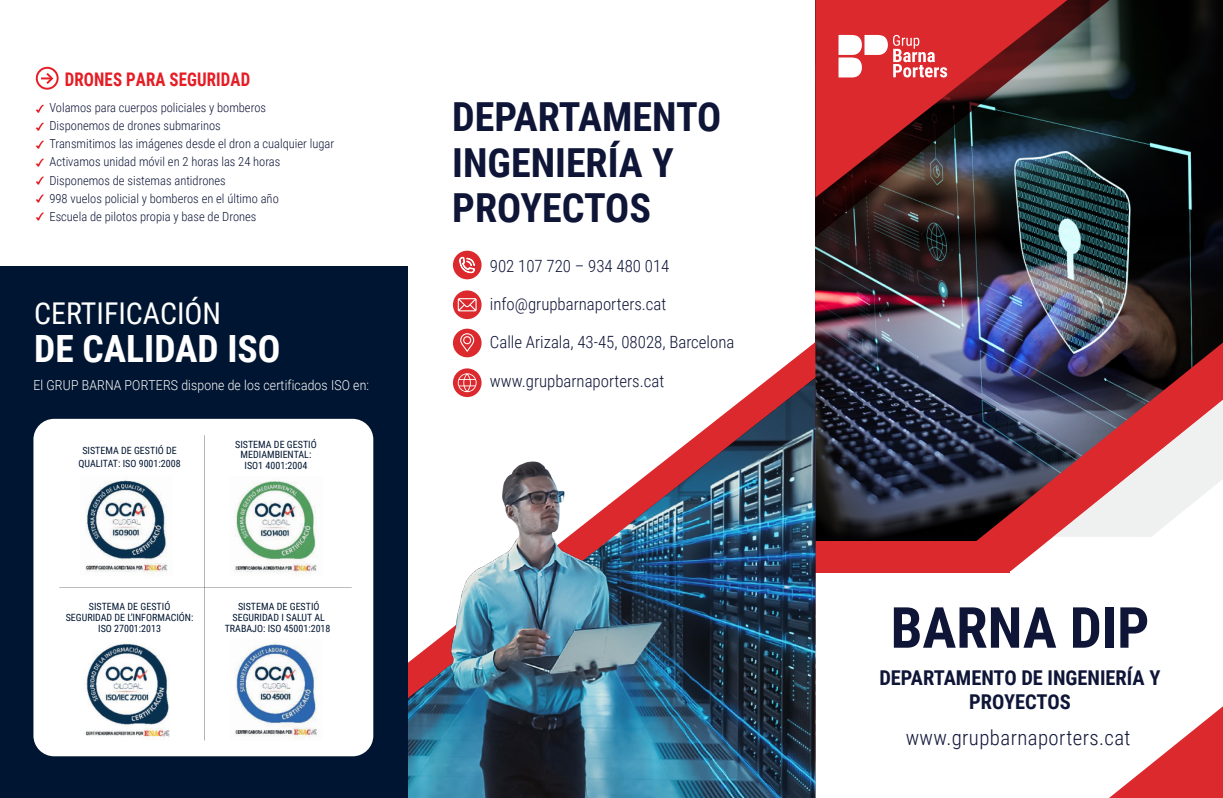
<style>
.page{position:relative;width:1223px;height:798px;background:#fff}
.page>*{position:absolute;margin:0;border:0;box-sizing:border-box;transform-origin:0 0}
.t1{font:700 56.62px "Roboto Condensed";color:#0e1537}
.t2{font:700 40px/45.4px "Roboto Condensed";color:#0e1537}
.t3{font:700 37.5px "Roboto Condensed";color:#fff}
.t4{font:30px "Roboto Condensed";color:#fff}
.t5{font:300 20.75px "Roboto Condensed";letter-spacing:.02em;color:#0e1537}
.t6{font:700 20.38px/23.8px "Roboto Condensed";color:#0e1537;text-align:center}
.t7{font:700 18.75px "Roboto Condensed";letter-spacing:.005em;color:#e51d25;scale:.9 1}
.t8{font:300 16.88px "Roboto Condensed";color:#0e1537}
.t9{font:300 13.75px "Roboto";letter-spacing:.015em;color:#fff;scale:.88 1}
.t10{font:300 12.5px/18.1px "Roboto Condensed";color:#0e1537}
.t11{font:10px/10.6px "Roboto Condensed";color:#001531;text-align:center}
</style>
<div class="page">
<img style="left:815px;top:197px;width:238px;height:190px">
<svg style="left:815px;top:0;width:238px;height:197px"></svg>
<svg style="left:815px;top:387px;width:121px;height:410px"></svg>
<img style="left:936px;top:342px;width:216px;height:229px">
<img style="left:1053px;top:0;width:169px;height:536px">
<svg style="left:1110px;top:707px;width:112px;height:90px"></svg>
<div style="left:815px;top:571px;width:239px;height:179px;background:#fff"></div>
<svg style="left:893px;top:35px;width:54px;height:42px"></svg>
<svg style="left:838px;top:35px;width:49px;height:42px"></svg>
<div style="left:815px;top:540px;width:195px;height:32px;background:#db292e"></div>
<div style="left:453px;top:250px;width:28px;height:29px;background:#db292e;border-radius:50%"></div>
<svg style="left:453px;top:290px;width:28px;height:29px"></svg>
<svg style="left:453px;top:328px;width:28px;height:29px"></svg>
<svg style="left:460px;top:333px;width:14px;height:9px"></svg>
<svg style="left:458px;top:298px;width:18px;height:13px"></svg>
<svg style="left:459px;top:250px;width:16px;height:23px"></svg>
<svg style="left:407px;top:342px;width:408px;height:35px"></svg>
<img style="left:407px;top:377px;width:408px;height:420px">
<svg style="left:36px;top:105px;width:8px;height:8px"></svg>
<svg style="left:36px;top:123px;width:8px;height:8px"></svg>
<svg style="left:36px;top:141px;width:8px;height:7px"></svg>
<svg style="left:36px;top:158px;width:8px;height:8px"></svg>
<svg style="left:36px;top:176px;width:8px;height:8px"></svg>
<svg style="left:36px;top:194px;width:8px;height:8px"></svg>
<svg style="left:36px;top:212px;width:8px;height:8px"></svg>
<svg style="left:36px;top:67px;width:23px;height:23px"></svg>
<div style="left:0;top:266px;width:407px;height:531px;background:#001531"></div>
<div style="left:33px;top:418px;width:340px;height:338px;background:#fff;border-radius:21px"></div>
<img style="left:85px;top:480px;width:83px;height:95px">
<img style="left:235px;top:481px;width:82px;height:94px">
<img style="left:85px;top:643px;width:85px;height:94px">
<img style="left:235px;top:644px;width:82px;height:95px">
<hr style="left:204px;top:435px;width:1px;height:305px;background:#3e3e3f">
<hr style="left:59px;top:587px;width:293px;height:1px;background:#3e3e3f">
<img style="left:414px;top:436px;width:239px;height:272px">
<h3 class="t7" style="left:65px;top:66px;width:207px">DRONES PARA SEGURIDAD</h3>
<p class="t10" style="left:49px;top:98px;width:286px">Volamos para cuerpos policiales y bomberos<br>Disponemos de drones submarinos<br>Transmitimos las imágenes desde el dron a cualquier lugar Activamos unidad móvil en 2 horas las 24 horas Disponemos de sistemas antidrones<br>998 vuelos policial y bomberos en el último año<br>Escuela de pilotos propia y base de Drones</p>
<h3 class="t4" style="left:34px;top:292px;width:188px">CERTIFICACIÓN</h3>
<h3 class="t3" style="left:34px;top:322px;width:248px">DE CALIDAD ISO</h3>
<p class="t9" style="left:33px;top:375px;width:383px">El GRUP BARNA PORTERS dispone de los certificados ISO en:</p>
<p class="t11" style="left:79px;top:443px;width:103px;line-height:13.1px">SISTEMA DE GESTIÓ DE<br>QUALITAT: ISO 9001:2008</p>
<p class="t11" style="left:235px;top:438px;width:83px">SISTEMA DE GESTIÓ<br>MEDIAMBIENTAL:<br>ISO1 4001:2004</p>
<p class="t11" style="left:66px;top:600px;width:129px">SISTEMA DE GESTIÓ<br>SEGURIDAD DE L’INFORMACIÓN:<br>ISO 27001:2013</p>
<p class="t11" style="left:225px;top:600px;width:107px">SISTEMA DE GESTIÓ<br>SEGURIDAD I SALUT AL<br>TRABAJO: ISO 45001:2018</p>
<h2 class="t2" style="left:452px;top:93px;width:271px">DEPARTAMENTO<br>INGENIERÍA Y<br>PROYECTOS</h2>
<h3 class="t8" style="left:490px;top:254px;width:181px">902 107 720 – 934 480 014</h3>
<h3 class="t8" style="left:490px;top:292px;width:178px">info@grupbarnaporters.cat</h3>
<h3 class="t8" style="left:490px;top:330px;width:246px">Calle Arizala, 43-45, 08028, Barcelona</h3>
<h3 class="t8" style="left:490px;top:369px;width:176px">www.grupbarnaporters.cat</h3>
<h1 class="t1" style="left:890px;top:587px;width:260px">BARNA DIP</h1>
<h3 class="t6" style="left:879px;top:664px;width:283px">DEPARTAMENTO DE INGENIERÍA Y<br>PROYECTOS</h3>
<h3 class="t5" style="left:905px;top:723px;width:226px">www.grupbarnaporters.cat</h3>
</div>
